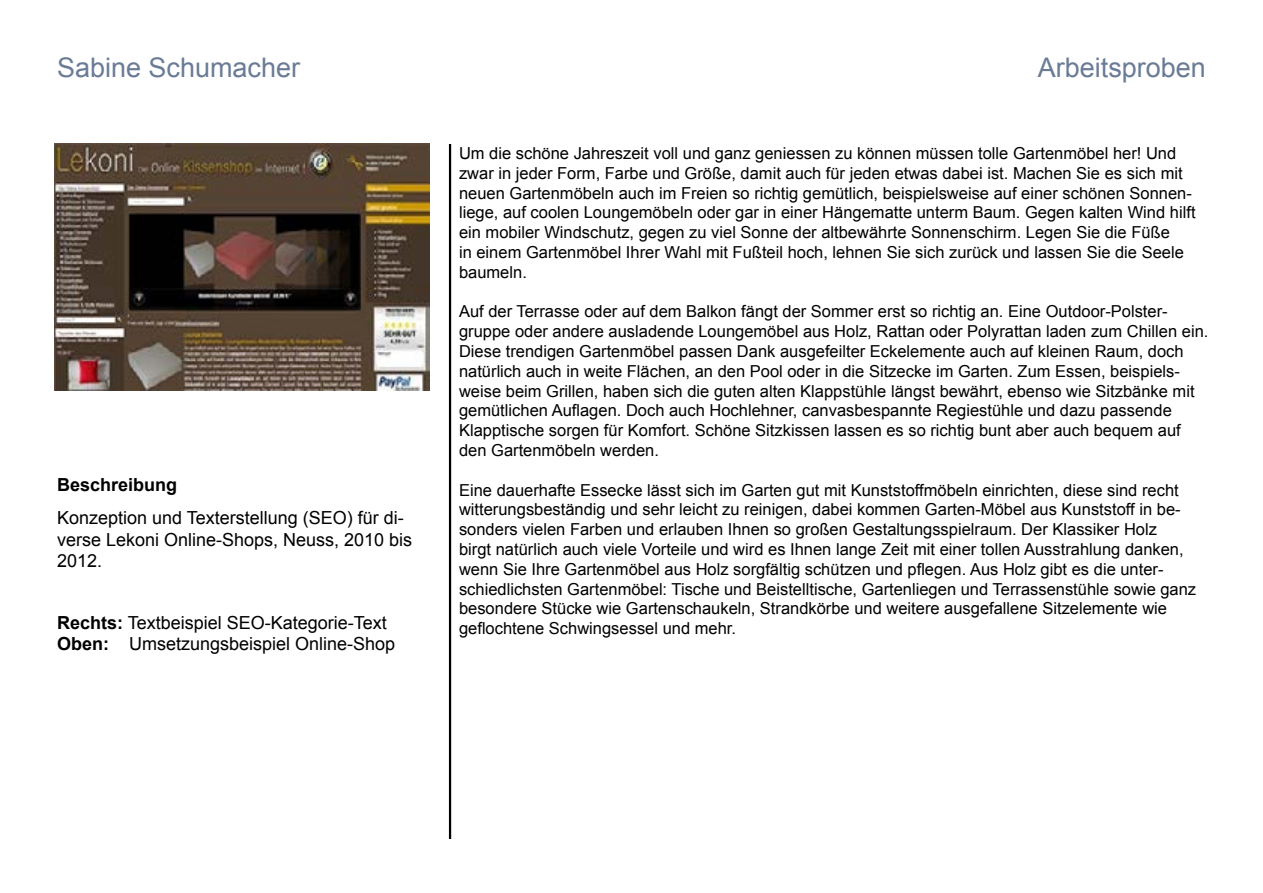
<style>
.page{position:relative;width:1263px;height:893px;background:#fff}
.page>*{position:absolute;margin:0;border:0;box-sizing:border-box;transform-origin:0 0}
.t1{font:27px "Arial";color:#6a7b96}
.t2{font:18px/21.6px "Arial";color:#000}
.t3{font:700 18px "Arial";color:#000}
.t4{font:16.5px/19.8px "Arial";color:#000}
.s1{font-weight:700}
</style>
<div class="page">
<hr style="left:449px;top:144px;width:2px;height:695px;background:#000">
<img style="left:54px;top:143px;width:375px;height:248px">
<h1 class="t1" style="left:57px;top:49px;width:245px">Sabine Schumacher</h1>
<h1 class="t1" style="left:1038px;top:49px;width:170px">Arbeitsproben</h1>
<p class="t3" style="left:57px;top:473px;width:122px">Beschreibung</p>
<p class="t2" style="left:57px;top:507px;width:357px">Konzeption und Texterstellung (SEO) für di&shy;verse Lekoni Online-Shops, Neuss, 2010 bis<br>2012.</p>
<p class="t2" style="left:57px;top:612px;width:340px"><span class="s1">Rechts:</span> Textbeispiel SEO-Kategorie-Text<br><span class="s1">Oben:</span> Umsetzungsbeispiel Online-Shop</p>
<p class="t4" style="left:459px;top:143px;width:738px">Um die schöne Jahreszeit voll und ganz geniessen zu können müssen tolle Gartenmöbel her! Und zwar in jeder Form, Farbe und Größe, damit auch für jeden etwas dabei ist. Machen Sie es sich mit neuen Gartenmöbeln auch im Freien so richtig gemütlich, beispielsweise auf einer schönen Sonnen&shy;liege, auf coolen Loungemöbeln oder gar in einer Hängematte unterm Baum. Gegen kalten Wind hilft ein mobiler Windschutz, gegen zu viel Sonne der altbewährte Sonnenschirm. Legen Sie die Füße<br>in einem Gartenmöbel Ihrer Wahl mit Fußteil hoch, lehnen Sie sich zurück und lassen Sie die Seele baumeln.</p>
<p class="t4" style="left:459px;top:302px;width:751px">Auf der Terrasse oder auf dem Balkon fängt der Sommer erst so richtig an. Eine Outdoor-Polster&shy;gruppe oder andere ausladende Loungemöbel aus Holz, Rattan oder Polyrattan laden zum Chillen ein.<br>Diese trendigen Gartenmöbel passen Dank ausgefeilter Eckelemente auch auf kleinen Raum, doch natürlich auch in weite Flächen, an den Pool oder in die Sitzecke im Garten. Zum Essen, beispiels&shy;weise beim Grillen, haben sich die guten alten Klappstühle längst bewährt, ebenso wie Sitzbänke mit gemütlichen Auflagen. Doch auch Hochlehner, canvasbespannte Regiestühle und dazu passende Klapptische sorgen für Komfort. Schöne Sitzkissen lassen es so richtig bunt aber auch bequem auf den Gartenmöbeln werden.</p>
<p class="t4" style="left:459px;top:480px;width:739px">Eine dauerhafte Essecke lässt sich im Garten gut mit Kunststoffmöbeln einrichten, diese sind recht witterungsbeständig und sehr leicht zu reinigen, dabei kommen Garten-Möbel aus Kunststoff in be&shy;sonders vielen Farben und erlauben Ihnen so großen Gestaltungsspielraum. Der Klassiker Holz<br>birgt natürlich auch viele Vorteile und wird es Ihnen lange Zeit mit einer tollen Ausstrahlung danken, wenn Sie Ihre Gartenmöbel aus Holz sorgfältig schützen und pflegen. Aus Holz gibt es die unter&shy;schiedlichsten Gartenmöbel: Tische und Beistelltische, Gartenliegen und Terrassenstühle sowie ganz besondere Stücke wie Gartenschaukeln, Strandkörbe und weitere ausgefallene Sitzelemente wie geflochtene Schwingsessel und mehr.</p>
</div>
